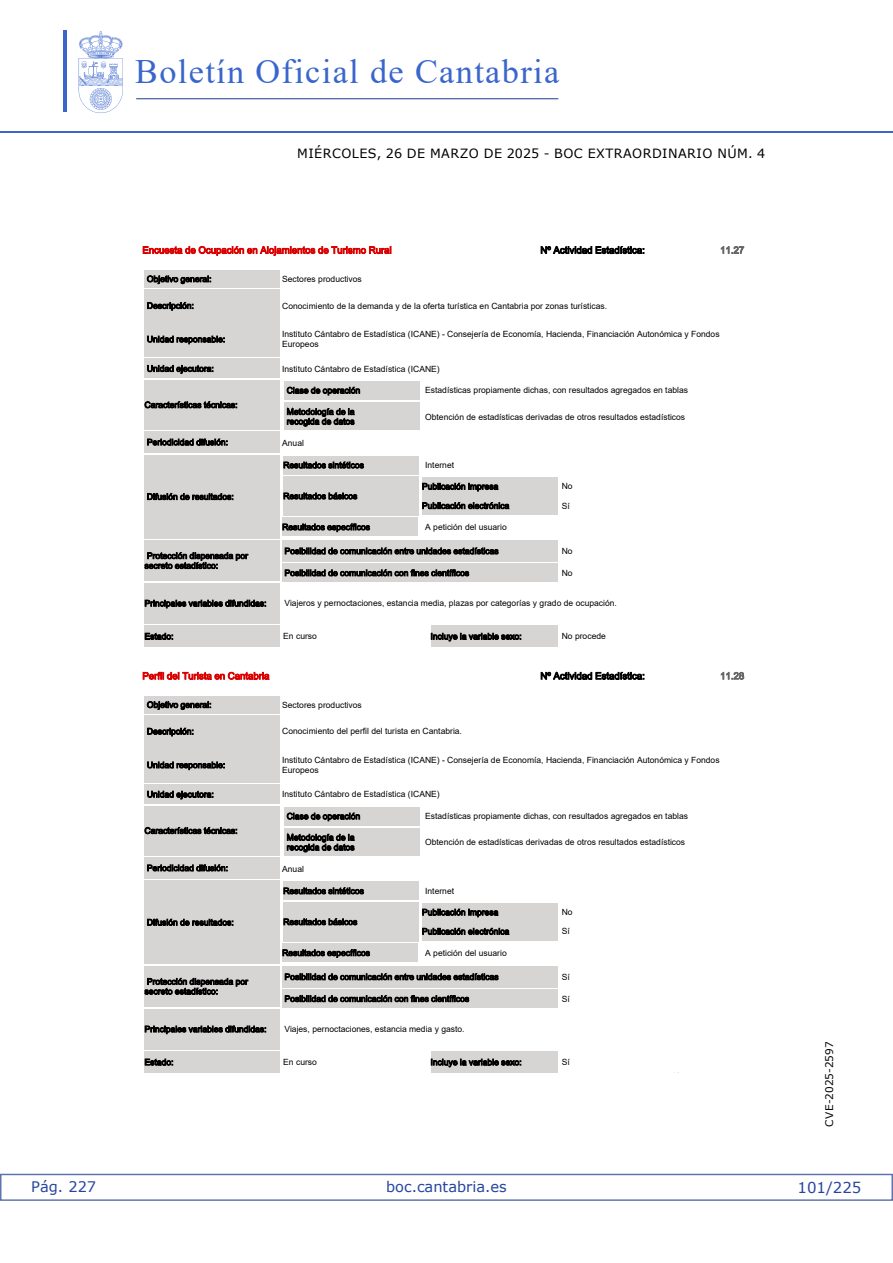
<style>
.page{position:relative;width:893px;height:1263px;background:#fff}
.page>*{position:absolute;margin:0;border:0;box-sizing:border-box;transform-origin:0 0}
.t1{font:34.2px "Times New Roman";letter-spacing:.04em;color:#3a66cc}
.t2{font:15px "Verdana 2";color:#27459e}
.t3{font:14.55px "Verdana 2";color:#27459e}
.t4{font:12.75px "Verdana 2";letter-spacing:.035em;color:#000}
.t5{font:10.5px "Verdana 2";color:#000}
.t6{font:9.6px "Arial 22";color:#db0000}
.t7{font:9.6px "Arial 22";color:#000}
.t8{font:9.6px "Arial 22";color:#666}
.t9{font:8.55px/9.8px "Arial 22";color:#000}
</style>
<div class="page">
<hr style="left:0;top:132px;width:893px;height:1px;background:#3a66cc">
<hr style="left:136px;top:99px;width:422px;height:1px;background:#2a4993">
<svg style="left:79px;top:31px;width:44px;height:82px"></svg>
<hr style="left:63px;top:30px;width:4px;height:82px;background:#3a66cc">
<div style="left:0;top:1174px;width:893px;height:27px;border:1px solid #5e73ae"></div>
<div style="left:145px;top:270px;width:135px;height:17px;background:#d7d4d4"></div>
<div style="left:145px;top:289px;width:135px;height:32px;background:#d7d4d4"></div>
<div style="left:145px;top:321px;width:135px;height:36px;background:#d7d4d4"></div>
<div style="left:145px;top:359px;width:135px;height:19px;background:#d7d4d4"></div>
<div style="left:145px;top:431px;width:135px;height:22px;background:#d7d4d4"></div>
<div style="left:145px;top:540px;width:135px;height:41px;background:#d7d4d4"></div>
<div style="left:282px;top:540px;width:275px;height:22px;background:#d7d4d4"></div>
<div style="left:282px;top:564px;width:275px;height:18px;background:#d7d4d4"></div>
<div style="left:284px;top:381px;width:136px;height:18px;background:#d7d4d4"></div>
<div style="left:284px;top:403px;width:136px;height:27px;background:#d7d4d4"></div>
<div style="left:145px;top:455px;width:135px;height:83px;background:#d7d4d4"></div>
<div style="left:145px;top:380px;width:135px;height:49px;background:#d7d4d4"></div>
<div style="left:283px;top:456px;width:136px;height:18px;background:#d7d4d4"></div>
<div style="left:283px;top:476px;width:136px;height:40px;background:#d7d4d4"></div>
<div style="left:282px;top:518px;width:136px;height:18px;background:#d7d4d4"></div>
<div style="left:422px;top:477px;width:135px;height:18px;background:#d7d4d4"></div>
<div style="left:422px;top:496px;width:135px;height:19px;background:#d7d4d4"></div>
<div style="left:145px;top:583px;width:135px;height:40px;background:#d7d4d4"></div>
<div style="left:145px;top:626px;width:135px;height:21px;background:#d7d4d4"></div>
<div style="left:430px;top:626px;width:127px;height:21px;background:#d7d4d4"></div>
<div style="left:145px;top:696px;width:135px;height:17px;background:#d7d4d4"></div>
<div style="left:145px;top:715px;width:135px;height:32px;background:#d7d4d4"></div>
<div style="left:145px;top:747px;width:135px;height:35px;background:#d7d4d4"></div>
<div style="left:145px;top:785px;width:135px;height:19px;background:#d7d4d4"></div>
<div style="left:145px;top:857px;width:135px;height:21px;background:#d7d4d4"></div>
<div style="left:145px;top:966px;width:135px;height:40px;background:#d7d4d4"></div>
<div style="left:282px;top:966px;width:275px;height:21px;background:#d7d4d4"></div>
<div style="left:282px;top:989px;width:275px;height:19px;background:#d7d4d4"></div>
<div style="left:284px;top:807px;width:136px;height:18px;background:#d7d4d4"></div>
<div style="left:284px;top:828px;width:136px;height:28px;background:#d7d4d4"></div>
<div style="left:145px;top:881px;width:135px;height:83px;background:#d7d4d4"></div>
<div style="left:145px;top:806px;width:135px;height:49px;background:#d7d4d4"></div>
<div style="left:283px;top:882px;width:136px;height:18px;background:#d7d4d4"></div>
<div style="left:283px;top:902px;width:136px;height:39px;background:#d7d4d4"></div>
<div style="left:282px;top:944px;width:136px;height:18px;background:#d7d4d4"></div>
<div style="left:422px;top:903px;width:135px;height:18px;background:#d7d4d4"></div>
<div style="left:422px;top:922px;width:135px;height:18px;background:#d7d4d4"></div>
<div style="left:145px;top:1009px;width:135px;height:40px;background:#d7d4d4"></div>
<div style="left:145px;top:1051px;width:135px;height:21px;background:#d7d4d4"></div>
<div style="left:430px;top:1051px;width:127px;height:21px;background:#d7d4d4"></div>
<h1 class="t1" style="left:135px;top:47px;width:425px">Boletín Oficial de Cantabria</h1>
<h3 class="t4" style="left:297px;top:144px;width:470px">MIÉRCOLES, 26 DE MARZO DE 2025 - BOC EXTRAORDINARIO NÚM. 4</h3>
<p class="t6" style="left:142px;top:243px;width:251px">Encuesta de Ocupación en Alojamientos de Turismo Rural</p>
<p class="t7" style="left:540px;top:243px;width:106px">Nº Actividad Estadística:</p>
<p class="t8" style="left:720px;top:243px;width:26px">11.27</p>
<p class="t9" style="left:147px;top:274px;width:66px">Objetivo general:</p>
<p class="t9" style="left:147px;top:301px;width:48px">Descripción:</p>
<p class="t9" style="left:147px;top:334px;width:80px">Unidad responsable:</p>
<p class="t9" style="left:147px;top:364px;width:68px">Unidad ejecutora:</p>
<p class="t9" style="left:145px;top:400px;width:94px">Características técnicas:</p>
<p class="t9" style="left:147px;top:437px;width:83px">Periodicidad difusión:</p>
<p class="t9" style="left:147px;top:492px;width:88px">Difusión de resultados:</p>
<p class="t9" style="left:145px;top:551px;width:105px">Protección dispensada por secreto estadístico:</p>
<p class="t9" style="left:145px;top:598px;width:123px">Principales variables difundidas:</p>
<p class="t9" style="left:145px;top:631px;width:30px">Estado:</p>
<p class="t6" style="left:142px;top:669px;width:129px">Perfil del Turista en Cantabria</p>
<p class="t9" style="left:147px;top:700px;width:66px">Objetivo general:</p>
<p class="t9" style="left:147px;top:726px;width:48px">Descripción:</p>
<p class="t9" style="left:147px;top:760px;width:80px">Unidad responsable:</p>
<p class="t9" style="left:147px;top:789px;width:68px">Unidad ejecutora:</p>
<p class="t9" style="left:145px;top:826px;width:94px">Características técnicas:</p>
<p class="t9" style="left:147px;top:863px;width:83px">Periodicidad difusión:</p>
<p class="t9" style="left:147px;top:917px;width:88px">Difusión de resultados:</p>
<p class="t9" style="left:145px;top:976px;width:105px">Protección dispensada por secreto estadístico:</p>
<p class="t9" style="left:145px;top:1024px;width:123px">Principales variables difundidas:</p>
<p class="t9" style="left:145px;top:1057px;width:30px">Estado:</p>
<p class="t9" style="left:282px;top:274px;width:81px">Sectores productivos</p>
<p class="t9" style="left:282px;top:301px;width:326px">Conocimiento de la demanda y de la oferta turística en Cantabria por zonas turísticas.</p>
<p class="t9" style="left:282px;top:329px;width:439px">Instituto Cántabro de Estadística (ICANE) - Consejería de Economía, Hacienda, Financiación Autonómica y Fondos<br>Europeos</p>
<p class="t9" style="left:282px;top:364px;width:159px">Instituto Cántabro de Estadística (ICANE)</p>
<p class="t9" style="left:425px;top:385px;width:264px">Estadísticas propiamente dichas, con resultados agregados en tablas</p>
<p class="t9" style="left:425px;top:412px;width:261px">Obtención de estadísticas derivadas de otros resultados estadísticos</p>
<p class="t9" style="left:282px;top:438px;width:23px">Anual</p>
<p class="t9" style="left:287px;top:385px;width:75px">Clase de operación</p>
<p class="t9" style="left:287px;top:407px;width:69px">Metodología de la recogida de datos</p>
<p class="t9" style="left:283px;top:460px;width:82px">Resultados sintéticos</p>
<p class="t9" style="left:283px;top:491px;width:76px">Resultados básicos</p>
<p class="t9" style="left:282px;top:522px;width:89px">Resultados específicos</p>
<p class="t9" style="left:425px;top:460px;width:30px">Internet</p>
<p class="t9" style="left:422px;top:481px;width:78px">Publicación impresa</p>
<p class="t9" style="left:422px;top:501px;width:89px">Publicación electrónica</p>
<p class="t9" style="left:425px;top:522px;width:83px">A petición del usuario</p>
<p class="t9" style="left:285px;top:546px;width:215px">Posibilidad de comunicación entre unidades estadísticas</p>
<p class="t9" style="left:285px;top:568px;width:186px">Posibilidad de comunicación con fines científicos</p>
<p class="t9" style="left:562px;top:481px;width:12px">No</p>
<p class="t9" style="left:562px;top:501px;width:10px">Sí</p>
<p class="t9" style="left:562px;top:546px;width:12px">No</p>
<p class="t9" style="left:562px;top:568px;width:12px">No</p>
<p class="t9" style="left:284px;top:598px;width:334px">Viajeros y pernoctaciones, estancia media, plazas por categorías y grado de ocupación.</p>
<p class="t9" style="left:283px;top:631px;width:35px">En curso</p>
<p class="t9" style="left:430px;top:631px;width:93px">Incluye la variable sexo:</p>
<p class="t9" style="left:562px;top:631px;width:46px">No procede</p>
<p class="t7" style="left:540px;top:669px;width:106px">Nº Actividad Estadística:</p>
<p class="t8" style="left:720px;top:669px;width:26px">11.28</p>
<p class="t9" style="left:282px;top:700px;width:81px">Sectores productivos</p>
<p class="t9" style="left:282px;top:726px;width:181px">Conocimiento del perfil del turista en Cantabria.</p>
<p class="t9" style="left:282px;top:755px;width:439px">Instituto Cántabro de Estadística (ICANE) - Consejería de Economía, Hacienda, Financiación Autonómica y Fondos<br>Europeos</p>
<p class="t9" style="left:282px;top:789px;width:159px">Instituto Cántabro de Estadística (ICANE)</p>
<p class="t9" style="left:425px;top:811px;width:264px">Estadísticas propiamente dichas, con resultados agregados en tablas</p>
<p class="t9" style="left:425px;top:837px;width:261px">Obtención de estadísticas derivadas de otros resultados estadísticos</p>
<p class="t9" style="left:282px;top:864px;width:23px">Anual</p>
<p class="t9" style="left:287px;top:811px;width:75px">Clase de operación</p>
<p class="t9" style="left:287px;top:832px;width:69px">Metodología de la recogida de datos</p>
<p class="t9" style="left:283px;top:886px;width:82px">Resultados sintéticos</p>
<p class="t9" style="left:283px;top:917px;width:76px">Resultados básicos</p>
<p class="t9" style="left:282px;top:948px;width:89px">Resultados específicos</p>
<p class="t9" style="left:425px;top:886px;width:30px">Internet</p>
<p class="t9" style="left:422px;top:907px;width:78px">Publicación impresa</p>
<p class="t9" style="left:422px;top:926px;width:89px">Publicación electrónica</p>
<p class="t9" style="left:425px;top:948px;width:83px">A petición del usuario</p>
<p class="t9" style="left:285px;top:972px;width:215px">Posibilidad de comunicación entre unidades estadísticas</p>
<p class="t9" style="left:285px;top:994px;width:186px">Posibilidad de comunicación con fines científicos</p>
<p class="t9" style="left:562px;top:907px;width:12px">No</p>
<p class="t9" style="left:562px;top:926px;width:10px">Sí</p>
<p class="t9" style="left:562px;top:972px;width:10px">Sí</p>
<p class="t9" style="left:562px;top:994px;width:10px">Sí</p>
<p class="t9" style="left:284px;top:1024px;width:182px">Viajes, pernoctaciones, estancia media y gasto.</p>
<p class="t9" style="left:283px;top:1057px;width:35px">En curso</p>
<p class="t9" style="left:430px;top:1057px;width:93px">Incluye la variable sexo:</p>
<p class="t9" style="left:562px;top:1057px;width:10px">Sí</p>
<h3 class="t3" style="left:31px;top:1177px;width:66px">Pág. 227</h3>
<h3 class="t3" style="left:386px;top:1177px;width:122px">boc.cantabria.es</h3>
<p class="t5" style="left:822px;top:1126px;width:87px;rotate:-90deg">CVE-2025-2597</p>
<h2 class="t2" style="left:797px;top:1177px;width:66px">101/225</h2>
</div>
